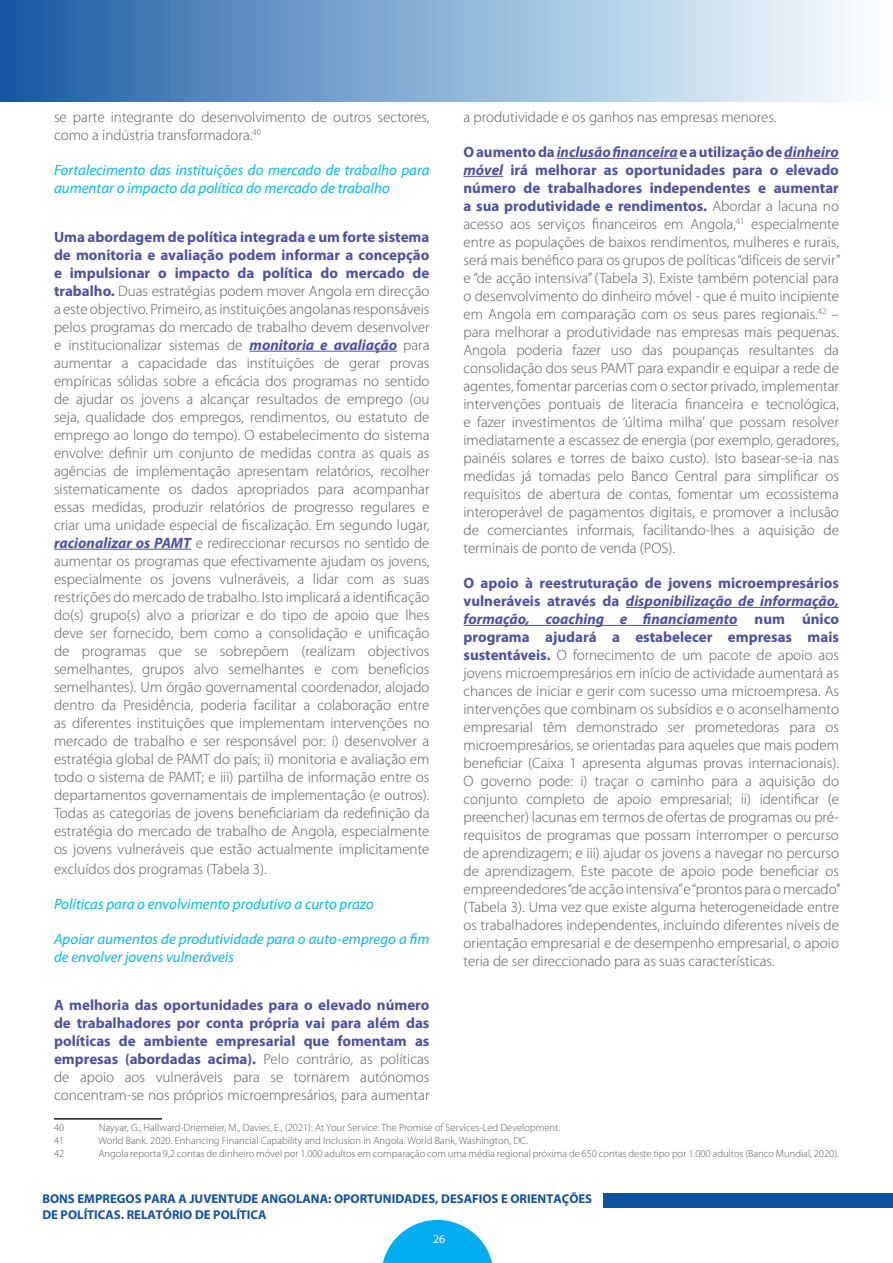
<style>
.page{position:relative;width:893px;height:1263px;background:#fff}
.page>*{position:absolute;margin:0;border:0;box-sizing:border-box;transform-origin:0 0}
.BODY_COPY{font:300 15px/18px "Myriad Pro";color:#57585a;text-align:justify}
.BODY_COPY-2{font:700 15px/18px "Myriad Pro";color:#504fa1;text-align:justify}
.BODY_COPY-3{font:italic 15px/18px "Myriad Pro";color:#00baf1}
.t1{font:700 12.75px/15.3px "Myriad Pro";color:#10539f}
.t2{font:12px "Myriad Pro";color:#fff}
.FOOTNOTES{font:300 10.5px "Myriad Pro";color:#57585a}
.s1{font-weight:700;color:#504fa1}
.s2{font-weight:700;font-style:italic;color:#504fa1}
.s3{font-weight:300;color:#57585a}
</style>
<div class="page">
<div style="left:0;top:0;width:891px;height:102px;background:linear-gradient(to right,#1c5da7,#fdffff)"></div>
<div style="left:603px;top:1194px;width:290px;height:14px;background:#10539f"></div>
<svg style="left:382px;top:1220px;width:111px;height:43px"></svg>
<hr style="left:250px;top:351px;width:147px;height:1px;background:#504fa1">
<hr style="left:54px;top:549px;width:137px;height:1px;background:#504fa1">
<hr style="left:54px;top:1118px;width:108px;height:1px;background:#231f20">
<hr style="left:557px;top:158px;width:121px;height:1px;background:#504fa1">
<hr style="left:784px;top:158px;width:55px;height:1px;background:#504fa1">
<hr style="left:463px;top:176px;width:40px;height:1px;background:#504fa1">
<hr style="left:626px;top:607px;width:213px;height:1px;background:#504fa1">
<hr style="left:463px;top:625px;width:274px;height:1px;background:#504fa1">
<p class="BODY_COPY" style="left:54px;top:108px;width:377px">se parte integrante do desenvolvimento de outros sectores, como a indústria transformadora.<sup>40</sup></p>
<p class="BODY_COPY-3" style="left:54px;top:161px;width:377px">Fortalecimento das instituições do mercado de trabalho para aumentar o impacto da política do mercado de trabalho</p>
<p class="BODY_COPY" style="left:54px;top:227px;width:377px"><span class="s1">Uma abordagem de política integrada e um forte sistema de monitoria e avaliação podem informar a concepção e impulsionar o impacto da política do mercado de trabalho.</span> Duas estratégias podem mover Angola em direcção a este objectivo. Primeiro, as instituições angolanas responsáveis pelos programas do mercado de trabalho devem desenvolver e institucionalizar sistemas de <span class="s2">monitoria e avaliação</span> para aumentar a capacidade das instituições de gerar provas empíricas sólidas sobre a eficácia dos programas no sentido de ajudar os jovens a alcançar resultados de emprego (ou seja, qualidade dos empregos, rendimentos, ou estatuto de emprego ao longo do tempo). O estabelecimento do sistema envolve: definir um conjunto de medidas contra as quais as agências de implementação apresentam relatórios, recolher sistematicamente os dados apropriados para acompanhar essas medidas, produzir relatórios de progresso regulares e criar uma unidade especial de fiscalização. Em segundo lugar, <span class="s2">racionalizar os PAMT</span> e redireccionar recursos no sentido de aumentar os programas que efectivamente ajudam os jovens, especialmente os jovens vulneráveis, a lidar com as suas restrições do mercado de trabalho. Isto implicará a identificação do(s) grupo(s) alvo a priorizar e do tipo de apoio que lhes deve ser fornecido, bem como a consolidação e unificação de programas que se sobrepõem (realizam objectivos semelhantes, grupos alvo semelhantes e com benefícios semelhantes). Um órgão governamental coordenador, alojado dentro da Presidência, poderia facilitar a colaboração entre as diferentes instituições que implementam intervenções no mercado de trabalho e ser responsável por: i) desenvolver a estratégia global de PAMT do país; ii) monitoria e avaliação em todo o sistema de PAMT; e iii) partilha de informação entre os departamentos governamentais de implementação (e outros).<br>Todas as categorias de jovens beneficiariam da redefinição da estratégia do mercado de trabalho de Angola, especialmente os jovens vulneráveis que estão actualmente implicitamente</p>
<p class="BODY_COPY" style="left:54px;top:859px;width:214px">excluídos dos programas (Tabela 3).</p>
<p class="BODY_COPY-3" style="left:54px;top:894px;width:321px">Políticas para o envolvimento produtivo a curto prazo</p>
<p class="BODY_COPY-3" style="left:54px;top:929px;width:377px">Apoiar aumentos de produtividade para o auto-emprego a fim de envolver jovens vulneráveis</p>
<p class="BODY_COPY-2" style="left:54px;top:996px;width:377px">A melhoria das oportunidades para o elevado número de trabalhadores por conta própria vai para além das políticas de ambiente empresarial que fomentam as empresas (abordadas acima). <span class="s3">Pelo contrário, as políticas de apoio aos vulneráveis para se tornarem autónomos concentram-se nos próprios microempresários, para aumentar</span></p>
<p class="FOOTNOTES" style="left:54px;top:1122px;width:12px">40</p>
<p class="FOOTNOTES" style="left:99px;top:1122px;width:463px">Nayyar, G., Hallward-Driemeier, M., Davies, E., (2021): At Your Service: The Promise of Services-Led Development.</p>
<p class="FOOTNOTES" style="left:54px;top:1134px;width:12px">41</p>
<p class="FOOTNOTES" style="left:98px;top:1134px;width:431px">World Bank. 2020. Enhancing Financial Capability and Inclusion in Angola. World Bank, Washington, DC.</p>
<p class="FOOTNOTES" style="left:54px;top:1147px;width:12px">42</p>
<p class="FOOTNOTES" style="left:98px;top:1147px;width:742px">Angola reporta 9,2 contas de dinheiro móvel por 1.000 adultos em comparação com uma média regional próxima de 650 contas deste tipo por 1.000 adultos (Banco Mundial, 2020).</p>
<p class="BODY_COPY" style="left:463px;top:108px;width:314px">a produtividade e os ganhos nas empresas menores.</p>
<p class="BODY_COPY" style="left:463px;top:143px;width:378px"><span class="s1">O aumento da</span> <span class="s2">inclusão financeira</span> <span class="s1">e a utilização de</span> <span class="s2">dinheiro móvel</span> <span class="s1">irá melhorar as oportunidades para o elevado número de trabalhadores independentes e aumentar a sua produtividade e rendimentos.</span> Abordar a lacuna no acesso aos serviços financeiros em Angola,<sup>41</sup> especialmente entre as populações de baixos rendimentos, mulheres e rurais, será mais benéfico para os grupos de políticas “difíceis de servir” e “de acção intensiva” (Tabela 3). Existe também potencial para o desenvolvimento do dinheiro móvel - que é muito incipiente em Angola em comparação com os seus pares regionais.<sup>42</sup> – para melhorar a produtividade nas empresas mais pequenas.<br>Angola poderia fazer uso das poupanças resultantes da consolidação dos seus PAMT para expandir e equipar a rede de agentes, fomentar parcerias com o sector privado, implementar intervenções pontuais de literacia financeira e tecnológica, e fazer investimentos de ‘última milha’ que possam resolver imediatamente a escassez de energia (por exemplo, geradores, painéis solares e torres de baixo custo). Isto basear-se-ia nas medidas já tomadas pelo Banco Central para simplificar os requisitos de abertura de contas, fomentar um ecossistema interoperável de pagamentos digitais, e promover a inclusão de comerciantes informais, facilitando-lhes a aquisição de terminais de ponto de venda (POS).</p>
<p class="BODY_COPY" style="left:463px;top:574px;width:378px"><span class="s1">O apoio à reestruturação de jovens microempresários vulneráveis através da</span> <span class="s2">disponibilização de informação, formação, coaching e financiamento</span> <span class="s1">num único programa ajudará a estabelecer empresas mais sustentáveis.</span> O fornecimento de um pacote de apoio aos jovens microempresários em início de actividade aumentará as chances de iniciar e gerir com sucesso uma microempresa. As intervenções que combinam os subsídios e o aconselhamento empresarial têm demonstrado ser prometedoras para os microempresários, se orientadas para aqueles que mais podem beneficiar (Caixa 1 apresenta algumas provas internacionais).<br>O governo pode: i) traçar o caminho para a aquisição do conjunto completo de apoio empresarial; ii) identificar (e preencher) lacunas em termos de ofertas de programas ou pré&shy;requisitos de programas que possam interromper o percurso de aprendizagem; e iii) ajudar os jovens a navegar no percurso de aprendizagem. Este pacote de apoio pode beneficiar os empreendedores “de acção intensiva” e “prontos para o mercado” (Tabela 3). Uma vez que existe alguma heterogeneidade entre os trabalhadores independentes, incluindo diferentes níveis de orientação empresarial e de desempenho empresarial, o apoio teria de ser direccionado para as suas características.</p>
<p class="t1" style="left:42px;top:1191px;width:551px">BONS EMPREGOS PARA A JUVENTUDE ANGOLANA: OPORTUNIDADES, DESAFIOS E ORIENTAÇÕES<br>DE POLÍTICAS. RELATÓRIO DE POLÍTICA</p>
<p class="t2" style="left:433px;top:1232px;width:14px">26</p>
</div>
